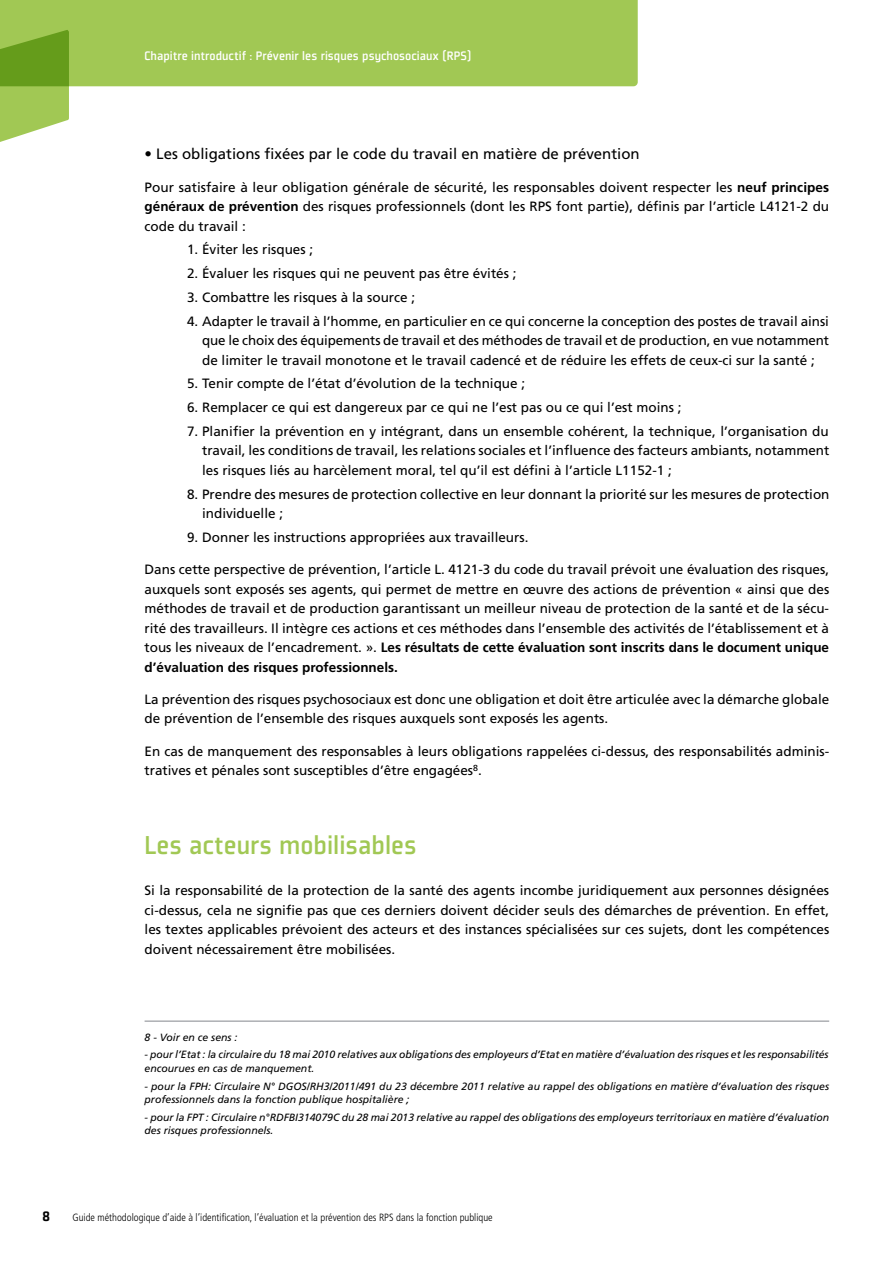
<style>
.page{position:relative;width:893px;height:1263px;background:#fff}
.page>*{position:absolute;margin:0;border:0;box-sizing:border-box;transform-origin:0 0}
.t1{font:500 28.5px "Plexes";color:#a1c854}
.t2{font:15px "Frutiger LT";color:#000}
.t3{font:900 15px "Plexes";color:#000}
.t4{font:13.5px/19.5px "Frutiger LT";color:#000;text-align:justify}
.t5{font:500 13.5px "Plexes";color:#fff}
.t6{font:italic 10.5px/13.5px "Frutiger LT";color:#000}
.t7{font:300 condensed 10.5px "Frutiger LT";color:#000}
.s1{font-weight:700}
</style>
<div class="page">
<div style="left:0;top:0;width:638px;height:86px;background:#a1c854"></div>
<svg style="left:0;top:30px;width:69px;height:112px;background:#91bb4d"></svg>
<hr style="left:145px;top:1020px;width:684px;height:2px;background:#898d92">
<p class="t5" style="left:145px;top:48px;width:328px">Chapitre introductif : Prévenir les risques psychosociaux (RPS)</p>
<p class="t2" style="left:145px;top:145px;width:497px">• Les obligations fixées par le code du travail en matière de prévention</p>
<p class="t4" style="left:145px;top:177px;width:686px">Pour satisfaire à leur obligation générale de sécurité, les responsables doivent respecter les <span class="s1">neuf principes généraux de prévention</span> des risques professionnels (dont les RPS font partie), définis par l’article L4121-2 du code du travail :</p>
<p class="t4" style="left:187px;top:240px;width:128px">1. Éviter les risques ;</p>
<p class="t4" style="left:187px;top:264px;width:331px">2. Évaluer les risques qui ne peuvent pas être évités ;</p>
<p class="t4" style="left:187px;top:287px;width:230px">3. Combattre les risques à la source ;</p>
<p class="t4" style="left:202px;top:311px;width:628px;text-indent:-15px">4. Adapter le travail à l’homme, en particulier en ce qui concerne la conception des postes de travail ainsi que le choix des équipements de travail et des méthodes de travail et de production, en vue notamment de limiter le travail monotone et le travail cadencé et de réduire les effets de ceux-ci sur la santé ;</p>
<p class="t4" style="left:187px;top:374px;width:340px">5. Tenir compte de l’état d’évolution de la technique ;</p>
<p class="t4" style="left:187px;top:398px;width:496px">6. Remplacer ce qui est dangereux par ce qui ne l’est pas ou ce qui l’est moins ;</p>
<p class="t4" style="left:202px;top:421px;width:629px;text-indent:-15px">7. Planifier la prévention en y intégrant, dans un ensemble cohérent, la technique, l’organisation du travail, les conditions de travail, les relations sociales et l’influence des facteurs ambiants, notamment les risques liés au harcèlement moral, tel qu’il est défini à l’article L1152-1 ;</p>
<p class="t4" style="left:202px;top:484px;width:629px;text-indent:-15px">8. Prendre des mesures de protection collective en leur donnant la priorité sur les mesures de protection individuelle ;</p>
<p class="t4" style="left:187px;top:527px;width:343px">9. Donner les instructions appropriées aux travailleurs.</p>
<p class="t4" style="left:145px;top:560px;width:686px">Dans cette perspective de prévention, l’article L. 4121-3 du code du travail prévoit une évaluation des risques, auxquels sont exposés ses agents, qui permet de mettre en œuvre des actions de prévention « ainsi que des méthodes de travail et de production garantissant un meilleur niveau de protection de la santé et de la sécu&shy;rité des travailleurs. Il intègre ces actions et ces méthodes dans l’ensemble des activités de l’établissement et à tous les niveaux de l’encadrement. ». <span class="s1">Les résultats de cette évaluation sont inscrits dans le document unique d’évaluation des risques professionnels.</span></p>
<p class="t4" style="left:145px;top:689px;width:686px">La prévention des risques psychosociaux est donc une obligation et doit être articulée avec la démarche globale de prévention de l’ensemble des risques auxquels sont exposés les agents.</p>
<p class="t4" style="left:145px;top:741px;width:686px">En cas de manquement des responsables à leurs obligations rappelées ci-dessus, des responsabilités adminis&shy;tratives et pénales sont susceptibles d’être engagées<sup>8</sup>.</p>
<h1 class="t1" style="left:145px;top:831px;width:274px">Les acteurs mobilisables</h1>
<p class="t4" style="left:145px;top:881px;width:686px">Si la responsabilité de la protection de la santé des agents incombe juridiquement aux personnes désignées ci-dessus, cela ne signifie pas que ces derniers doivent décider seuls des démarches de prévention. En effet, les textes applicables prévoient des acteurs et des instances spécialisées sur ces sujets, dont les compétences doivent nécessairement être mobilisées.</p>
<p class="t6" style="left:145px;top:1030px;width:94px">8 - Voir en ce sens :</p>
<p class="t6" style="left:145px;top:1048px;width:685px">- pour l’Etat : la circulaire du 18 mai 2010 relatives aux obligations des employeurs d’Etat en matière d’évaluation des risques et les responsabilités encourues en cas de manquement.</p>
<p class="t6" style="left:145px;top:1079px;width:686px">- pour la FPH: Circulaire N° DGOS/RH3/2011/491 du 23 décembre 2011 relative au rappel des obligations en matière d’évaluation des risques professionnels dans la fonction publique hospitalière ;</p>
<p class="t6" style="left:145px;top:1110px;width:686px">- pour la FPT : Circulaire n°RDFBI314079C du 28 mai 2013 relative au rappel des obligations des employeurs territoriaux en matière d’évaluation des risques professionnels.</p>
<p class="t3" style="left:43px;top:1209px;width:9px">8</p>
<p class="t7" style="left:73px;top:1212px;width:422px">Guide méthodologique d’aide à l’identification, l’évaluation et la prévention des RPS dans la fonction publique</p>
</div>
